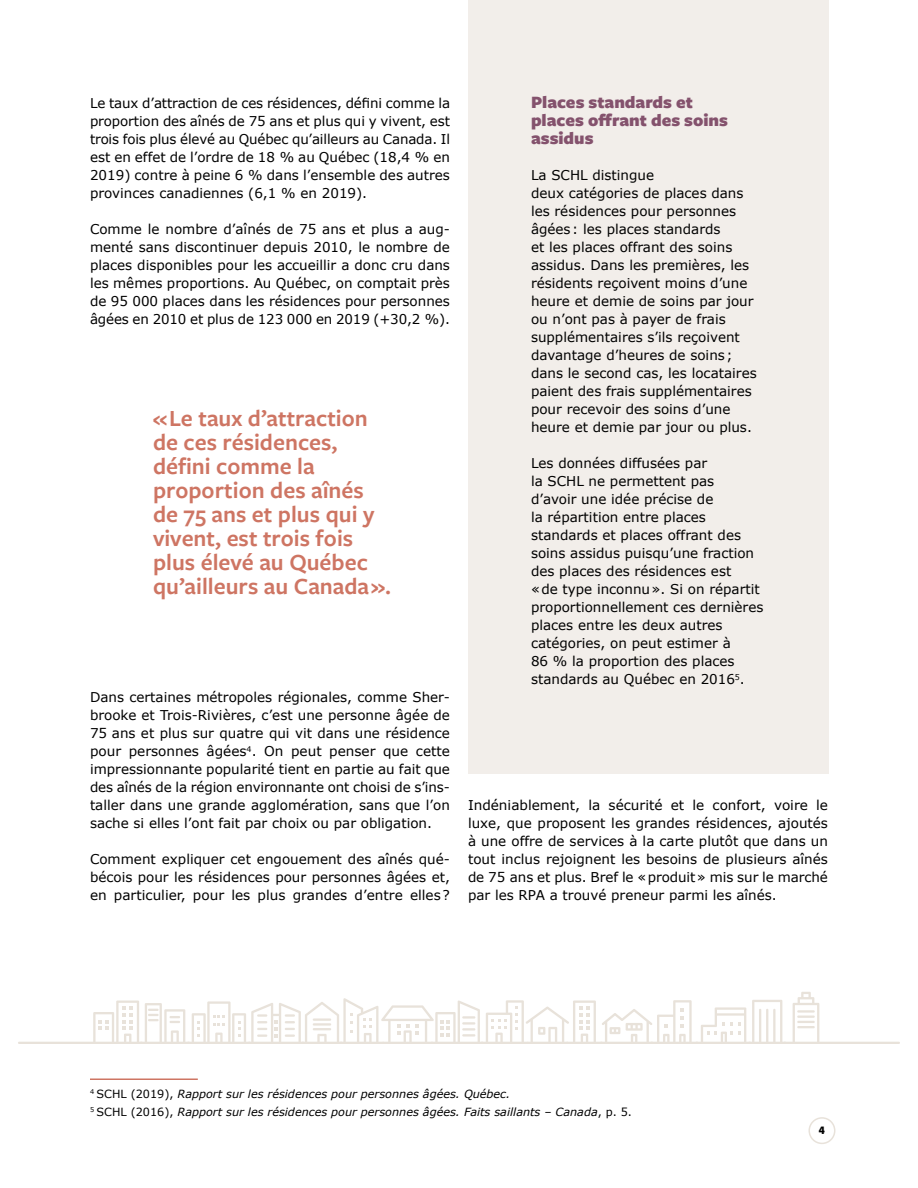
<style>
.page{position:relative;width:918px;height:1188px;background:#fff}
.page>*{position:absolute;margin:0;border:0;box-sizing:border-box;transform-origin:0 0}
.t1{font:600 24px/24px "Freight Sans Pro";color:#ce7563}
.t2{font:900 18px/18px "Freight Sans Pro";color:#84526d}
.t3{font:13.5px/18px "Verdana";color:#000;text-align:justify}
.t4{font:900 12px "Freight Sans Pro";color:#000}
.t5{font:italic 11.25px/18px "Verdana";color:#000}
.s1{font-style:normal}
</style>
<div class="page">
<svg style="left:18px;top:992px;width:882px;height:52px"></svg>
<div style="left:468px;top:0;width:360px;height:774px;background:#f2eeea"></div>
<hr style="left:90px;top:1078px;width:108px;height:2px;background:#ce7563">
<div style="left:808px;top:1117px;width:27px;height:27px;border:2px solid #e8e2da;border-radius:50%"></div>
<p class="t3" style="left:90px;top:94px;width:362px">Le taux d’attraction de ces résidences, défini comme la proportion des aînés de 75 ans et plus qui y vivent, est trois fois plus élevé au Québec qu’ailleurs au Canada. Il est en effet de l’ordre de 18 % au Québec (18,4 % en 2019) contre à peine 6 % dans l’ensemble des autres provinces canadiennes (6,1 % en 2019).</p>
<p class="t3" style="left:90px;top:220px;width:362px">Comme le nombre d’aînés de 75 ans et plus a aug&shy;menté sans discontinuer depuis 2010, le nombre de places disponibles pour les accueillir a donc cru dans les mêmes proportions. Au Québec, on comptait près de 95 000 places dans les résidences pour personnes âgées en 2010 et plus de 123 000 en 2019 (+30,2 %).</p>
<h1 class="t1" style="left:153px;top:405px;width:240px">« Le taux d’attraction de ces résidences, défini comme la proportion des aînés de 75 ans et plus qui y vivent, est trois fois plus élevé au Québec qu’ailleurs au Canada ».</h1>
<p class="t3" style="left:90px;top:688px;width:362px;text-align:left">Dans certaines métropoles régionales, comme Sher&shy;brooke et Trois-Rivières, c’est une personne âgée de 75 ans et plus sur quatre qui vit dans une résidence pour personnes âgées<sup>4</sup>. On peut penser que cette impressionnante popularité tient en partie au fait que des aînés de la région environnante ont choisi de s’ins&shy;taller dans une grande agglomération, sans que l’on sache si elles l’ont fait par choix ou par obligation.</p>
<p class="t3" style="left:90px;top:850px;width:362px">Comment expliquer cet engouement des aînés qué&shy;bécois pour les résidences pour personnes âgées et, en particulier, pour les plus grandes d’entre elles?</p>
<h2 class="t2" style="left:531px;top:92px;width:199px">Places standards et places offrant des soins assidus</h2>
<p class="t3" style="left:531px;top:166px;width:227px;text-align:left">La SCHL distingue<br>deux catégories de places dans les résidences pour personnes âgées: les places standards<br>et les places offrant des soins assidus. Dans les premières, les résidents reçoivent moins d’une heure et demie de soins par jour ou n’ont pas à payer de frais supplémentaires s’ils reçoivent davantage d’heures de soins; dans le second cas, les locataires paient des frais supplémentaires pour recevoir des soins d’une heure et demie par jour ou plus.</p>
<p class="t3" style="left:531px;top:454px;width:234px;text-align:left">Les données diffusées par<br>la SCHL ne permettent pas<br>d’avoir une idée précise de<br>la répartition entre places standards et places offrant des soins assidus puisqu’une fraction des places des résidences est<br>«de type inconnu». Si on répartit proportionnellement ces dernières places entre les deux autres catégories, on peut estimer à<br>86 % la proportion des places standards au Québec en 2016<sup>5</sup>.</p>
<p class="t3" style="left:468px;top:796px;width:362px">Indéniablement, la sécurité et le confort, voire le luxe, que proposent les grandes résidences, ajoutés à une offre de services à la carte plutôt que dans un tout inclus rejoignent les besoins de plusieurs aînés de 75 ans et plus. Bref le «produit» mis sur le marché par les RPA a trouvé preneur parmi les aînés.</p>
<p class="t5" style="left:90px;top:1085px;width:544px"><sup>4</sup> <span class="s1">SCHL (2019),</span> Rapport sur les résidences pour personnes âgées. Québec.<br><sup>5</sup> <span class="s1">SCHL (2016),</span> Rapport sur les résidences pour personnes âgées. Faits saillants – Canada<span class="s1">, p. 5.</span></p>
<p class="t4" style="left:819px;top:1122px;width:7px">4</p>
</div>
